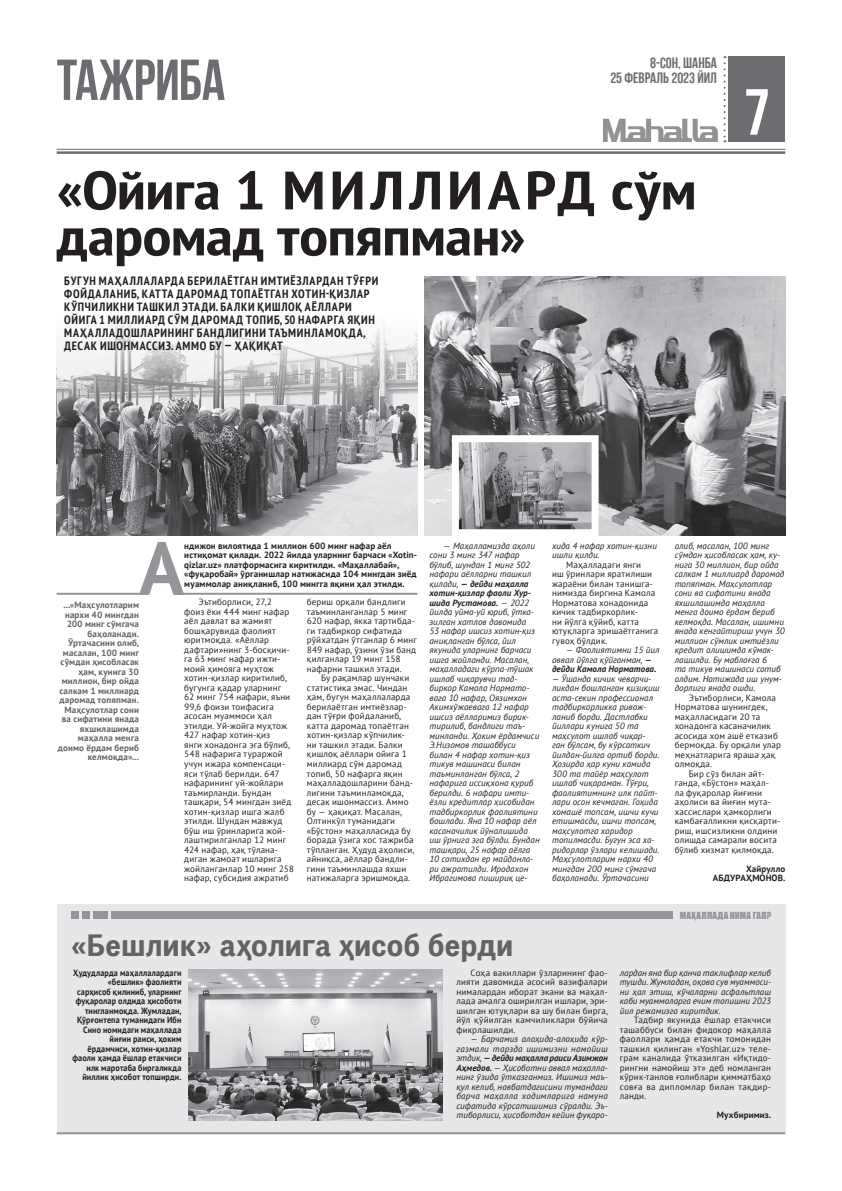
<style>
.page{position:relative;width:842px;height:1191px;background:#fff}
.page>*{position:absolute;margin:0;border:0;box-sizing:border-box;transform-origin:0 0}
.Matn{font:57.6px "Bebas Neue UZ Bold";letter-spacing:-.01em;color:#6c6d70}
.Matn-2{font:700 condensed 54px/46px "PT Sans";letter-spacing:-.005em;color:#231f20;scale:1.2 1}
.Matn-3{font:700 30px "UZPF Das Grotesk Pro";letter-spacing:.01em;color:#636366}
.Matn-4{font:15px "Bebas Neue UZ Bold";letter-spacing:-.005em;color:#6c6d70}
.Matn-5{font:700 condensed 12px/13px "PT Sans";letter-spacing:.065em;color:#231f20}
.Matn-6{font:9px/9.5px "PT Sans";letter-spacing:.015em;color:#231f20}
.Matn-7{font:italic 9px/9.5px "PT Sans";letter-spacing:.01em;color:#231f20}
.Matn-8{font:700 9px/9.5px "PT Sans";letter-spacing:.015em;color:#231f20;text-align:right;scale:.9 1}
.Matn-9{font:700 9px/9.5px "PT Sans";letter-spacing:.015em;color:#231f20;text-align:right}
.Matn-10{font:700 9px/9.5px "PT Sans";letter-spacing:.015em;color:#636366;text-align:right}
.Matn-11{font:9px "Impact Cyr Uzb";letter-spacing:.03em;color:#939598}
.s1{font-weight:700}
</style>
<div class="page">
<img style="left:57px;top:318px;width:360px;height:217px">
<div style="left:729px;top:57px;width:56px;height:85px;background:#6c6d70"></div>
<hr style="left:57px;top:149px;width:728px;height:1px;background:#6c6d70">
<hr style="left:57px;top:151px;width:728px;height:3px;background:#6c6d70">
<img style="left:603px;top:119px;width:114px;height:23px">
<svg style="left:746px;top:89px;width:22px;height:46px"></svg>
<svg style="left:723px;top:56px;width:2px;height:86px"></svg>
<div style="left:57px;top:904px;width:728px;height:230px;background:#e6e7e9"></div>
<img style="left:189px;top:969px;width:253px;height:151px">
<hr style="left:57px;top:1132px;width:728px;height:2px;background:#939598">
<div style="left:71px;top:911px;width:7px;height:8px;background:#939598"></div>
<div style="left:82px;top:911px;width:7px;height:8px;background:#939598"></div>
<div style="left:93px;top:911px;width:15px;height:8px;background:#939598"></div>
<div style="left:111px;top:911px;width:562px;height:8px;background:#939598"></div>
<hr style="left:175px;top:593px;width:242px;height:2px;background:#939598">
<hr style="left:57px;top:593px;width:91px;height:2px;background:#939598">
<svg style="left:139px;top:542px;width:45px;height:53px"></svg>
<img style="left:424px;top:276px;width:361px;height:259px">
<img style="left:460px;top:443px;width:131px;height:85px">
<div style="left:452px;top:435px;width:147px;height:101px;border:7px solid #fff"></div>
<p class="Matn" style="left:57px;top:48px;width:170px">ТАЖРИБА</p>
<p class="Matn-4" style="left:650px;top:55px;width:68px">8-СОН, ШАНБА</p>
<p class="Matn-4" style="left:610px;top:70px;width:108px">25 ФЕВРАЛЬ 2023 ЙИЛ</p>
<p class="Matn-2" style="left:57px;top:166px;width:535px">«Ойига 1 МИЛЛИАРД сўм даромад топяпман»</p>
<p class="Matn-5" style="left:64px;top:274px;width:316px">БУГУН МАҲАЛЛАЛАРДА БЕРИЛАЁТГАН ИМТИЁЗЛАРДАН ТЎҒРИ ФОЙДАЛАНИБ, КАТТА ДАРОМАД ТОПАЁТГАН ХОТИН-ҚИЗЛАР КЎПЧИЛИКНИ ТАШКИЛ ЭТАДИ. БАЛКИ ҚИШЛОҚ АЁЛЛАРИ ОЙИГА 1 МИЛЛИАРД СЎМ ДАРОМАД ТОПИБ, 50 НАФАРГА ЯҚИН МАҲАЛЛАДОШЛАРИНИНГ БАНДЛИГИНИ ТАЪМИНЛАМОҚДА, ДЕСАК ИШОНМАССИЗ. АММО БУ — ҲАҚИҚАТ</p>
<p class="Matn-9" style="left:522px;top:364px;width:7px">А</p>
<p class="Matn-10" style="left:58px;top:600px;width:83px">...«Маҳсулотларим нархи 40 мингдан<br>200 минг сўмгача баҳоланади.<br>Ўртачасини олиб, масалан, 100 минг сўмдан ҳисобласак ҳам, кунига 30 миллион, бир ойда салкам 1 миллиард даромад топяпман.<br>Маҳсулотлар сони ва сифатини янада яхшилашимда маҳалла менга доимо ёрдам бериб келмоқда»...</p>
<p class="Matn-9" style="left:184px;top:540px;width:234px;text-align:left">ндижон вилоятида 1 миллион 600 минг нафар аёл истиқомат қилади. 2022 йилда уларнинг барчаси «Xotin&shy;qizlar.uz» платформасига киритилди. «Маҳаллабай», «фуқаробай» ўрганишлар натижасида 104 мингдан зиёд муаммолар аниқланиб, 100 мингга яқини ҳал этилди.</p>
<p class="Matn-6" style="left:184px;top:597px;width:111px;text-indent:14px">Эътиборлиси, 27,2 фоиз ёки 444 минг нафар аёл давлат ва жамият бошқарувида фаолият юритмоқда. «Аёллар дафтари»нинг 3-босқичи&shy;га 63 минг нафар ижти&shy;моий ҳимояга муҳтож хотин-қизлар киритилиб, бугунга қадар уларнинг<br>62 минг 754 нафари, яъни<br>99,6 фоизи тоифасига асосан муаммоси ҳал этилди. Уй-жойга муҳтож<br>427 нафар хотин-қиз<br>янги хонадонга эга бўлиб,<br>548 нафарига тураржой учун ижара компенсаци&shy;яси тўлаб берилди. 647 нафарининг уй-жойлари таъмирланди. Бундан ташқари, 54 мингдан зиёд хотин-қизлар ишга жалб этилди. Шундан мавжуд бўш иш ўринларига жой&shy;лаштирилганлар 12 минг<br>424 нафар, ҳақ тўлана&shy;диган жамоат ишларига жойланганлар 10 минг 258 нафар, субсидия ажратиб</p>
<p class="Matn-6" style="left:307px;top:597px;width:112px">бериш орқали бандлиги таъминланганлар 5 минг<br>620 нафар, якка тартибда&shy;ги тадбиркор сифатида рўйхатдан ўтганлар 6 минг<br>849 нафар, ўзини ўзи банд қилганлар 19 минг 158 нафарни ташкил этади.</p>
<p class="Matn-6" style="left:307px;top:673px;width:109px;text-indent:14px">Бу рақамлар шунчаки статистика эмас. Чиндан ҳам, бугун маҳаллаларда берилаётган имтиёзлар&shy;дан тўғри фойдаланиб, катта даромад топаётган хотин-қизлар кўпчилик&shy;ни ташкил этади. Балки қишлоқ аёллари ойига 1 миллиард сўм даромад топиб, 50 нафарга яқин маҳалладошларини банд&shy;лигини таъминламоқда, десак ишонмассиз. Аммо бу — ҳақиқат. Масалан,<br>Олтинкўл туманидаги «Бўстон» маҳалласида бу борада ўзига хос тажриба тўпланган. Ҳудуд аҳолиси, айниқса, аёллар бандли&shy;гини таъминлашда яхши натижаларга эришмоқда.</p>
<p class="Matn-7" style="left:429px;top:540px;width:112px;text-indent:14px">— Маҳалламизда аҳоли сони 3 минг 347 нафар бўлиб, шундан 1 минг 502 нафари аёлларни ташкил қилади, <span class="s1">— дейди маҳалла хотин-қизлар фаоли Хур&shy;шида Рустамова.</span> — 2022 йилда уйма-уй юриб, ўтка&shy;зилган хатлов давомида<br>53 нафар ишсиз хотин-қиз аниқланган бўлса, йил якунида уларнинг барчаси ишга жойланди. Масалан, маҳалладаги кўрпа-тўшак ишлаб чиқарувчи тад&shy;биркор Камола Нормато&shy;вага 10 нафар, Оязимхон<br>Акимхўжаевага 12 нафар ишсиз аёлларимиз бирик&shy;тирилиб, бандлиги таъ&shy;минланди. Ҳоким ёрдамчиси<br>Э.Низомов ташаббуси билан 4 нафар хотин-қиз тикув машинаси билан таъминланган бўлса, 2 нафарига иссиқхона қуриб берилди. 6 нафари имти&shy;ёзли кредитлар ҳисобидан тадбиркорлик фаолиятини бошлади. Яна 10 нафар аёл касаначилик йўналишида иш ўрнига эга бўлди. Бундан ташқари, 25 нафар аёлга<br>10 сотихдан ер майдонла&shy;ри ажратилди. Иродахон<br>Ибрагимова пишириқ це-</p>
<p class="Matn-7" style="left:552px;top:540px;width:106px">хида 4 нафар хотин-қизни ишли қилди.</p>
<p class="Matn-6" style="left:552px;top:559px;width:108px;text-indent:14px">Маҳалладаги янги<br>иш ўринлари яратилиши жараёни билан танишга&shy;нимизда биргина Камола<br>Норматова хонадонида кичик тадбиркорлик-<br>ни йўлга қўйиб, катта ютуқларга эришаётганига гувоҳ бўлдик.</p>
<p class="Matn-7" style="left:552px;top:645px;width:109px;text-indent:14px">— Фаолиятимни 15 йил аввал йўлга қўйганман, <span class="s1">— дейди Камола Норматова.</span></p>
<p class="Matn-7" style="left:552px;top:673px;width:109px">— Ўшанда кичик чеварчи&shy;ликдан бошланган қизиқиш аста-секин профессионал тадбиркорликка ривож&shy;ланиб борди. Дастлабки йиллари кунига 50 та маҳсулот ишлаб чиқар&shy;ган бўлсам, бу кўрсаткич йилдан-йилга ортиб борди.<br>Ҳозирда ҳар куни камида<br>300 та тайёр маҳсулот ишлаб чиқараман. Тўғри, фаолиятимнинг илк пайт&shy;лари осон кечмаган. Гоҳида хомашё топсам, ишчи кучи етишмасди, ишчи топсам, маҳсулотга харидор топилмасди. Бугун эса ха&shy;ридорлар ўзлари келишади.<br>Маҳсулотларим нархи 40 мингдан 200 минг сўмгача баҳоланади. Ўртачасини</p>
<p class="Matn-7" style="left:675px;top:540px;width:112px">олиб, масалан, 100 минг сўмдан ҳисобласак ҳам, ку&shy;нига 30 миллион, бир ойда салкам 1 миллиард даромад топяпман. Маҳсулотлар сони ва сифатини янада яхшилашимда маҳалла менга доимо ёрдам бериб келмоқда. Масалан, ишимни янада кенгайтириш учун 30 миллион сўмлик имтиёзли кредит олишимда кўмак&shy;лашилди. Бу маблағга 6<br>та тикув машинаси сотиб олдим. Натижада иш унум&shy;дорлиги янада ошди.</p>
<p class="Matn-6" style="left:675px;top:692px;width:108px;text-indent:14px">Эътиборлиси, Камола<br>Норматова шунингдек, маҳалласидаги 20 та хонадонга касаначилик асосида хом ашё етказиб бермоқда. Бу орқали улар меҳнатларига яраша ҳақ олмоқда.</p>
<p class="Matn-6" style="left:675px;top:768px;width:107px;text-indent:14px">Бир сўз билан айт&shy;ганда, «Бўстон» маҳал&shy;ла фуқаролар йиғини аҳолиси ва йиғин мута&shy;хассислари ҳамкорлиги камбағалликни қисқарти&shy;риш, ишсизликни олдини олишда самарали восита бўлиб хизмат қилмоқда.</p>
<p class="Matn-9" style="left:713px;top:863px;width:74px">Хайрулло<br>АБДУРАҲМОНОВ.</p>
<p class="Matn-11" style="left:680px;top:910px;width:93px">МА²АЛЛАДА НИМА ГАП?</p>
<p class="Matn-3" style="left:71px;top:926px;width:444px">«Бешлик» аҳолига ҳисоб берди</p>
<p class="Matn-8" style="left:72px;top:967px;width:123px">Ҳудудларда маҳаллалардаги «бешлик» фаолияти сарҳисоб қилиниб, уларнинг фуқаролар олдида ҳисоботи тингланмоқда. Жумладан,<br>Қўрғонтепа туманидаги Ибн<br>Сино номидаги маҳаллада йиғин раиси, ҳоким ёрдамчиси, хотин-қизлар фаоли ҳамда ёшлар етакчиси илк маротаба биргаликда йиллик ҳисобот топширди.</p>
<p class="Matn-6" style="left:456px;top:967px;width:153px;text-align:justify;text-indent:14px">Соҳа вакиллари ўзларининг фао&shy;лияти давомида асосий вазифалари нималардан иборат экани ва маҳал&shy;лада амалга оширилган ишлари, эри&shy;шилган ютуқлари ва шу билан бирга, йўл қўйилган камчиликлари бўйича фикрлашилди.</p>
<p class="Matn-7" style="left:456px;top:1034px;width:153px;text-align:justify;text-indent:14px">— Барчамиз алоҳида-алоҳида кўр&shy;газмали тарзда ишимизни намойиш этдик, <span class="s1">— дейди маҳалла раиси Азимжон Аҳмедов.</span> — Ҳисоботни аввал маҳалла&shy;нинг ўзида ўтказганмиз. Ишимиз маъ&shy;қул келиб, навбатдагисини тумандаги барча маҳалла ходимларига намуна сифатида кўрсатишимиз сўралди. Эъ&shy;тиборлиси, ҳисоботдан кейин фуқаро-</p>
<p class="Matn-7" style="left:620px;top:967px;width:153px;text-align:justify">лардан яна бир қанча таклифлар келиб тушди. Жумладан, оқова сув муаммоси&shy;ни ҳал этиш, кўчаларни асфальтлаш каби муаммоларга ечим топишни 2023 йил режамизга киритдик.</p>
<p class="Matn-6" style="left:620px;top:1015px;width:153px;text-align:justify;text-indent:14px">Тадбир якунида ёшлар етакчиси ташаббуси билан фидокор маҳалла фаоллари ҳамда етакчи томонидан ташкил қилинган «Yoshlar.uz» теле&shy;грам каналида ўтказилган «Иқтидо&shy;рингни намойиш эт» деб номланган кўрик-танлов ғолиблари қимматбаҳо совға ва дипломлар билан тақдир&shy;ланди.</p>
<p class="Matn-9" style="left:717px;top:1110px;width:56px">Мухбиримиз.</p>
</div>
